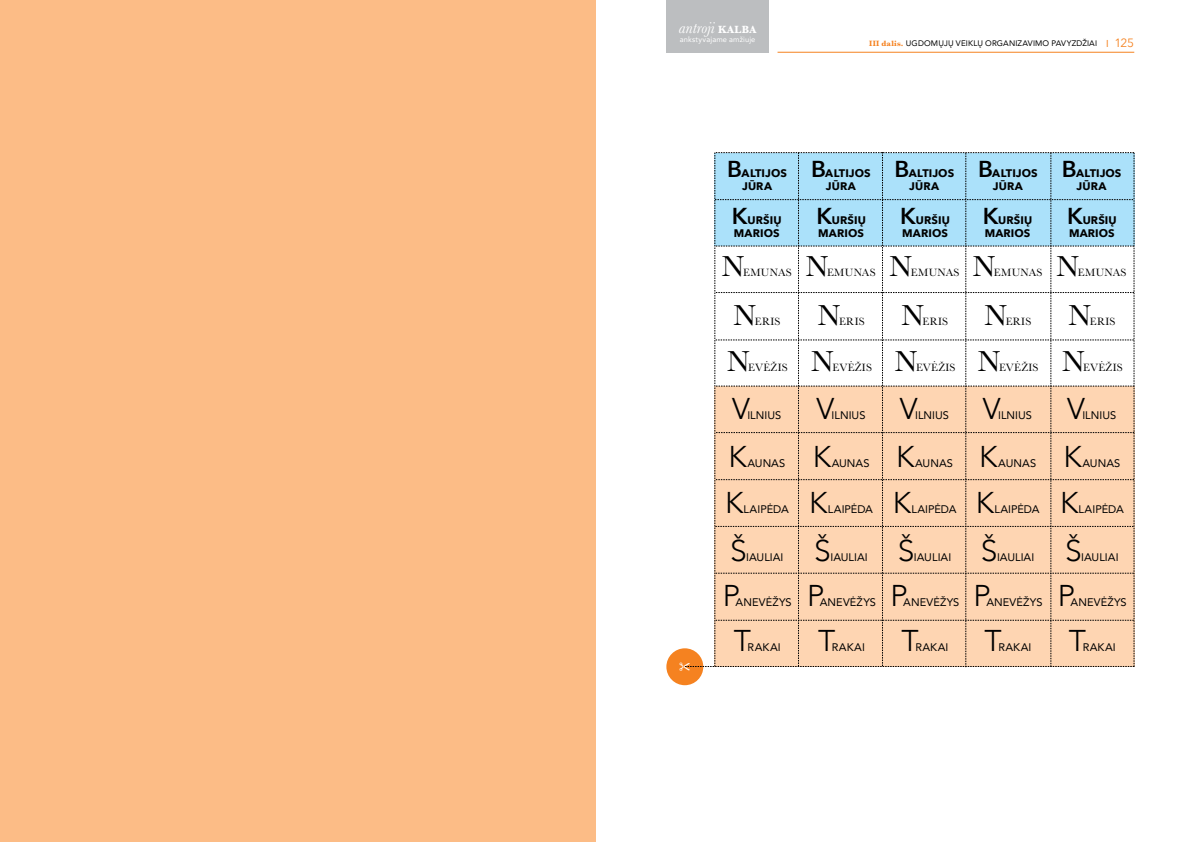
<style>
.page{position:relative;width:1191px;height:842px;background:#fff}
.page>*{position:absolute;margin:0;border:0;box-sizing:border-box;transform-origin:0 0}
.t1{font:300 30px "Avenir";color:#000}
.t2{font:30px "Baskerville";color:#000}
.t3{font:italic 16.2px "Baskerville";letter-spacing:.005em;color:#fff}
.t4{font:11px "Avenir";letter-spacing:.005em;color:#000}
.t5{font:700 11px/13.2px "Avenir Next";letter-spacing:.01em;color:#000;text-align:center}
.t6{font:11px "Baskerville";letter-spacing:.02em;color:#000}
.t7{font:8px "Avenir";letter-spacing:.02em;color:#000}
.t8{font:7.6px "Avenir";letter-spacing:.02em;color:#fff}
.s1{font-weight:700;font-style:normal;font-size:10.8px}
.s2{font-family:"Baskerville";font-weight:700;color:#f58220}
.s3{font-size:10px;color:#f58220}
.s4{font-family:"Avenir Next";font-size:12px;color:#f58220}
.s5{font-weight:600;font-size:23px}
</style>
<div class="page">
<div style="left:666px;top:0;width:103px;height:53px;background:#bcbec0"></div>
<hr style="left:777px;top:52px;width:357px;height:1px;background:#f58220">
<div style="left:666px;top:648px;width:37px;height:37px;background:#f58220;border-radius:50%"></div>
<div style="left:0;top:0;width:595px;height:842px;background:#fcbc86"></div>
<svg style="left:679px;top:152px;width:455px;height:518px"></svg>
<h2 class="t3" style="left:679px;top:17px;width:79px">antroji <span class="s1">KALBA</span></h2>
<p class="t8" style="left:680px;top:33px;width:77px">ankstyvajame amžiuje</p>
<p class="t7" style="left:869px;top:37px;width:267px"><span class="s2">III dalis.</span> UGDOMŲJŲ VEIKLŲ ORGANIZAVIMO PAVYZDŽIAI <span class="s3">I</span> <span class="s4">125</span></p>
<p class="t5" style="left:727px;top:167px;width:61px"><span class="s5">B</span>ALTIJOS<br>JŪRA</p>
<p class="t5" style="left:978px;top:167px;width:61px"><span class="s5">B</span>ALTIJOS<br>JŪRA</p>
<p class="t5" style="left:811px;top:167px;width:61px"><span class="s5">B</span>ALTIJOS<br>JŪRA</p>
<p class="t5" style="left:1061px;top:167px;width:61px"><span class="s5">B</span>ALTIJOS<br>JŪRA</p>
<p class="t5" style="left:894px;top:167px;width:61px"><span class="s5">B</span>ALTIJOS<br>JŪRA</p>
<p class="t5" style="left:732px;top:214px;width:51px;text-align:left"><span class="s5">K</span>URŠIŲ<br>MARIOS</p>
<p class="t5" style="left:982px;top:214px;width:51px;text-align:left"><span class="s5">K</span>URŠIŲ<br>MARIOS</p>
<p class="t5" style="left:816px;top:214px;width:51px;text-align:left"><span class="s5">K</span>URŠIŲ<br>MARIOS</p>
<p class="t5" style="left:1067px;top:214px;width:51px;text-align:left"><span class="s5">K</span>URŠIŲ<br>MARIOS</p>
<p class="t5" style="left:900px;top:214px;width:51px;text-align:left"><span class="s5">K</span>URŠIŲ<br>MARIOS</p>
<h1 class="t2" style="left:722px;top:247px;width:24px">N</h1>
<p class="t6" style="left:743px;top:266px;width:50px">EMUNAS</p>
<h1 class="t2" style="left:806px;top:247px;width:24px">N</h1>
<p class="t6" style="left:827px;top:266px;width:50px">EMUNAS</p>
<h1 class="t2" style="left:889px;top:247px;width:24px">N</h1>
<p class="t6" style="left:911px;top:266px;width:50px">EMUNAS</p>
<h1 class="t2" style="left:972px;top:247px;width:24px">N</h1>
<p class="t6" style="left:994px;top:266px;width:50px">EMUNAS</p>
<h1 class="t2" style="left:1056px;top:247px;width:24px">N</h1>
<p class="t6" style="left:1078px;top:266px;width:50px">EMUNAS</p>
<h1 class="t2" style="left:733px;top:296px;width:24px">N</h1>
<p class="t6" style="left:755px;top:314px;width:27px">ERIS</p>
<h1 class="t2" style="left:818px;top:296px;width:24px">N</h1>
<p class="t6" style="left:839px;top:314px;width:27px">ERIS</p>
<h1 class="t2" style="left:901px;top:296px;width:24px">N</h1>
<p class="t6" style="left:922px;top:314px;width:27px">ERIS</p>
<h1 class="t2" style="left:984px;top:296px;width:24px">N</h1>
<p class="t6" style="left:1005px;top:314px;width:27px">ERIS</p>
<h1 class="t2" style="left:1068px;top:296px;width:24px">N</h1>
<p class="t6" style="left:1090px;top:314px;width:27px">ERIS</p>
<h1 class="t2" style="left:727px;top:342px;width:24px">N</h1>
<p class="t6" style="left:748px;top:361px;width:41px">EVĖŽIS</p>
<h1 class="t2" style="left:977px;top:342px;width:24px">N</h1>
<p class="t6" style="left:999px;top:360px;width:41px">EVĖŽIS</p>
<h1 class="t1" style="left:732px;top:391px;width:19px">V</h1>
<h1 class="t2" style="left:811px;top:342px;width:24px">N</h1>
<p class="t6" style="left:832px;top:361px;width:41px">EVĖŽIS</p>
<h1 class="t2" style="left:1062px;top:342px;width:24px">N</h1>
<p class="t6" style="left:1083px;top:360px;width:41px">EVĖŽIS</p>
<h1 class="t1" style="left:816px;top:391px;width:19px">V</h1>
<h1 class="t2" style="left:894px;top:342px;width:24px">N</h1>
<p class="t6" style="left:916px;top:361px;width:41px">EVĖŽIS</p>
<h1 class="t1" style="left:899px;top:391px;width:19px">V</h1>
<h1 class="t1" style="left:983px;top:391px;width:19px">V</h1>
<h1 class="t1" style="left:1067px;top:391px;width:19px">V</h1>
<p class="t4" style="left:998px;top:406px;width:35px">ILNIUS</p>
<p class="t4" style="left:1082px;top:406px;width:35px">ILNIUS</p>
<p class="t4" style="left:747px;top:406px;width:35px">ILNIUS</p>
<p class="t4" style="left:831px;top:406px;width:35px">ILNIUS</p>
<p class="t4" style="left:915px;top:406px;width:35px">ILNIUS</p>
<h1 class="t1" style="left:728px;top:439px;width:20px">K</h1>
<p class="t4" style="left:747px;top:454px;width:39px">AUNAS</p>
<h1 class="t1" style="left:812px;top:439px;width:20px">K</h1>
<p class="t4" style="left:831px;top:454px;width:39px">AUNAS</p>
<h1 class="t1" style="left:896px;top:439px;width:20px">K</h1>
<p class="t4" style="left:915px;top:454px;width:39px">AUNAS</p>
<h1 class="t1" style="left:979px;top:439px;width:20px">K</h1>
<p class="t4" style="left:998px;top:454px;width:39px">AUNAS</p>
<h1 class="t1" style="left:1063px;top:439px;width:20px">K</h1>
<p class="t4" style="left:1082px;top:454px;width:39px">AUNAS</p>
<h1 class="t1" style="left:725px;top:485px;width:20px">K</h1>
<p class="t4" style="left:743px;top:500px;width:47px">LAIPĖDA</p>
<h1 class="t1" style="left:975px;top:485px;width:20px">K</h1>
<p class="t4" style="left:994px;top:500px;width:47px">LAIPĖDA</p>
<h1 class="t1" style="left:730px;top:533px;width:18px">Š</h1>
<h1 class="t1" style="left:809px;top:485px;width:20px">K</h1>
<p class="t4" style="left:828px;top:500px;width:47px">LAIPĖDA</p>
<h1 class="t1" style="left:1060px;top:485px;width:20px">K</h1>
<p class="t4" style="left:1078px;top:500px;width:47px">LAIPĖDA</p>
<h1 class="t1" style="left:814px;top:533px;width:18px">Š</h1>
<h1 class="t1" style="left:892px;top:485px;width:20px">K</h1>
<p class="t4" style="left:911px;top:500px;width:47px">LAIPĖDA</p>
<h1 class="t1" style="left:897px;top:533px;width:18px">Š</h1>
<h1 class="t1" style="left:980px;top:533px;width:18px">Š</h1>
<h1 class="t1" style="left:1065px;top:533px;width:18px">Š</h1>
<p class="t4" style="left:997px;top:548px;width:39px">IAULIAI</p>
<p class="t4" style="left:1081px;top:548px;width:39px">IAULIAI</p>
<p class="t4" style="left:746px;top:548px;width:39px">IAULIAI</p>
<p class="t4" style="left:830px;top:548px;width:39px">IAULIAI</p>
<p class="t4" style="left:914px;top:548px;width:39px">IAULIAI</p>
<p class="t4" style="left:735px;top:594px;width:58px">ANEVĖŽYS</p>
<h1 class="t1" style="left:973px;top:578px;width:19px">P</h1>
<p class="t4" style="left:820px;top:594px;width:58px">ANEVĖŽYS</p>
<h1 class="t1" style="left:1057px;top:578px;width:19px">P</h1>
<h1 class="t1" style="left:723px;top:578px;width:19px">P</h1>
<h1 class="t1" style="left:807px;top:578px;width:19px">P</h1>
<h1 class="t1" style="left:890px;top:578px;width:19px">P</h1>
<p class="t4" style="left:986px;top:594px;width:58px">ANEVĖŽYS</p>
<p class="t4" style="left:1070px;top:594px;width:58px">ANEVĖŽYS</p>
<p class="t4" style="left:903px;top:594px;width:58px">ANEVĖŽYS</p>
<h1 class="t1" style="left:901px;top:623px;width:19px">T</h1>
<h1 class="t1" style="left:984px;top:623px;width:19px">T</h1>
<h1 class="t1" style="left:1068px;top:623px;width:19px">T</h1>
<h1 class="t1" style="left:734px;top:623px;width:19px">T</h1>
<h1 class="t1" style="left:818px;top:623px;width:19px">T</h1>
<p class="t4" style="left:998px;top:638px;width:35px">RAKAI</p>
<p class="t4" style="left:1082px;top:638px;width:35px">RAKAI</p>
<p class="t4" style="left:747px;top:638px;width:35px">RAKAI</p>
<p class="t4" style="left:832px;top:638px;width:35px">RAKAI</p>
<p class="t4" style="left:915px;top:638px;width:35px">RAKAI</p>
</div>
